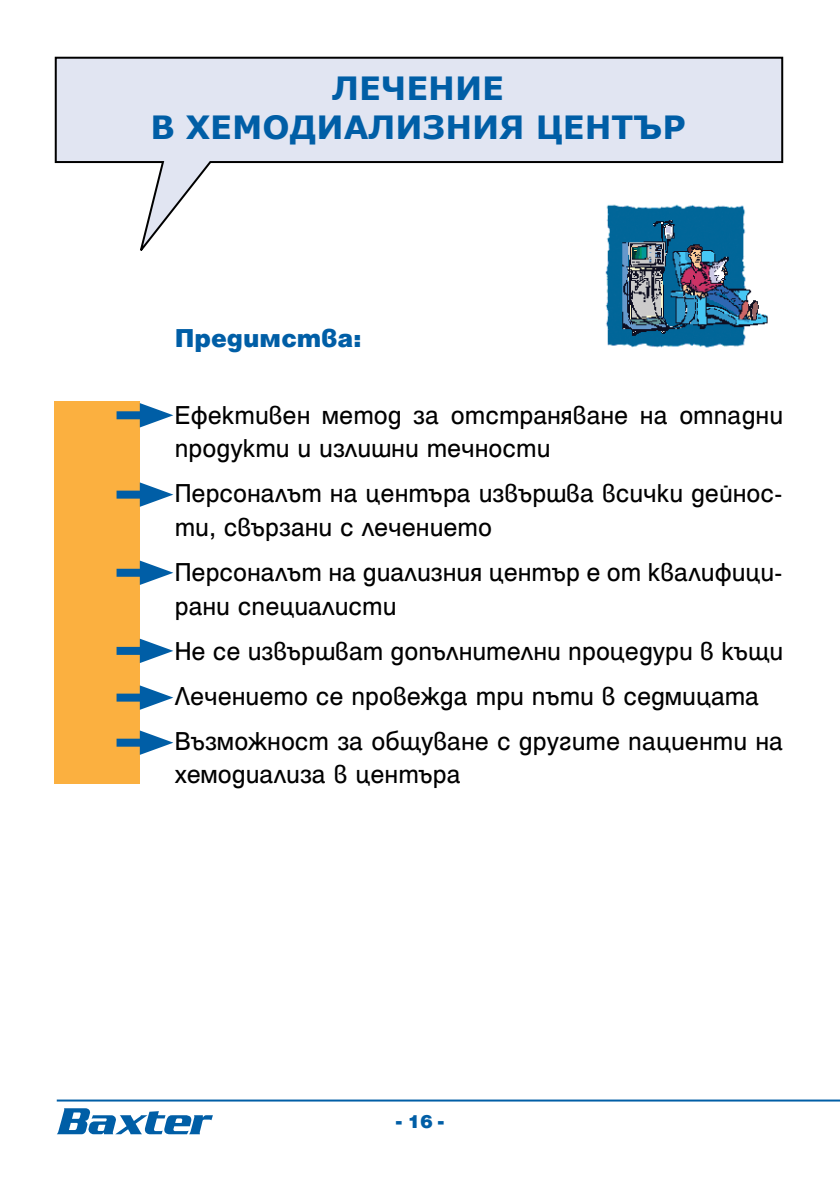
<style>
.page{position:relative;width:840px;height:1191px;background:#fff}
.page>*{position:absolute;margin:0;border:0;box-sizing:border-box;transform-origin:0 0}
.t1{font:700 32px/38.4px "Verdana";color:#005ea6;text-align:center}
.t2{font:28px/33.6px "Helen Bg";color:#000}
.t3{font:900 28px "Helen Bg";color:#005ea6}
.t4{font:900 20px "Helen Bg";color:#005ea6}
</style>
<div class="page">
<svg style="left:57px;top:1108px;width:156px;height:26px"></svg>
<hr style="left:57px;top:1099px;width:782px;height:2px;background:#005ea6">
<svg style="left:54px;top:56px;width:729px;height:195px"></svg>
<div style="left:55px;top:402px;width:85px;height:382px;background:#fbb040"></div>
<div style="left:116px;top:411px;width:38px;height:8px;background:#005ea6"></div>
<svg style="left:140px;top:403px;width:33px;height:24px"></svg>
<div style="left:116px;top:490px;width:38px;height:8px;background:#005ea6"></div>
<svg style="left:140px;top:482px;width:33px;height:25px"></svg>
<div style="left:116px;top:569px;width:38px;height:8px;background:#005ea6"></div>
<svg style="left:140px;top:560px;width:33px;height:25px"></svg>
<div style="left:116px;top:647px;width:38px;height:8px;background:#005ea6"></div>
<svg style="left:140px;top:638px;width:33px;height:25px"></svg>
<div style="left:116px;top:693px;width:38px;height:8px;background:#005ea6"></div>
<svg style="left:140px;top:685px;width:33px;height:25px"></svg>
<div style="left:116px;top:738px;width:38px;height:8px;background:#005ea6"></div>
<svg style="left:140px;top:730px;width:33px;height:25px"></svg>
<img style="left:603px;top:200px;width:179px;height:148px">
<p class="t1" style="left:150px;top:69px;width:537px">ЛЕЧЕНИЕ<br>В ХЕМОДИАЛИЗНИЯ ЦЕНТЪР</p>
<p class="t3" style="left:175px;top:322px;width:188px">Предимства:</p>
<p class="t2" style="left:175px;top:397px;width:609px">Ефективен метод за отстраняване на отпадни продукти и излишни течности</p>
<p class="t2" style="left:175px;top:476px;width:609px">Персоналът на центъра извършва всички дейнос&shy;ти, свързани с лечението</p>
<p class="t2" style="left:175px;top:555px;width:609px">Персоналът на диализния център е от квалифици&shy;рани специалисти</p>
<p class="t2" style="left:175px;top:627px;width:609px;line-height:45px">Не се извършват допълнителни процедури в къщи<br>Лечението се провежда три пъти в седмицата<br>Възможност за общуване с другите пациенти на</p>
<p class="t2" style="left:175px;top:757px;width:287px">хемодиализа в центъра</p>
<p class="t4" style="left:396px;top:1110px;width:49px">- 16 -</p>
</div>
